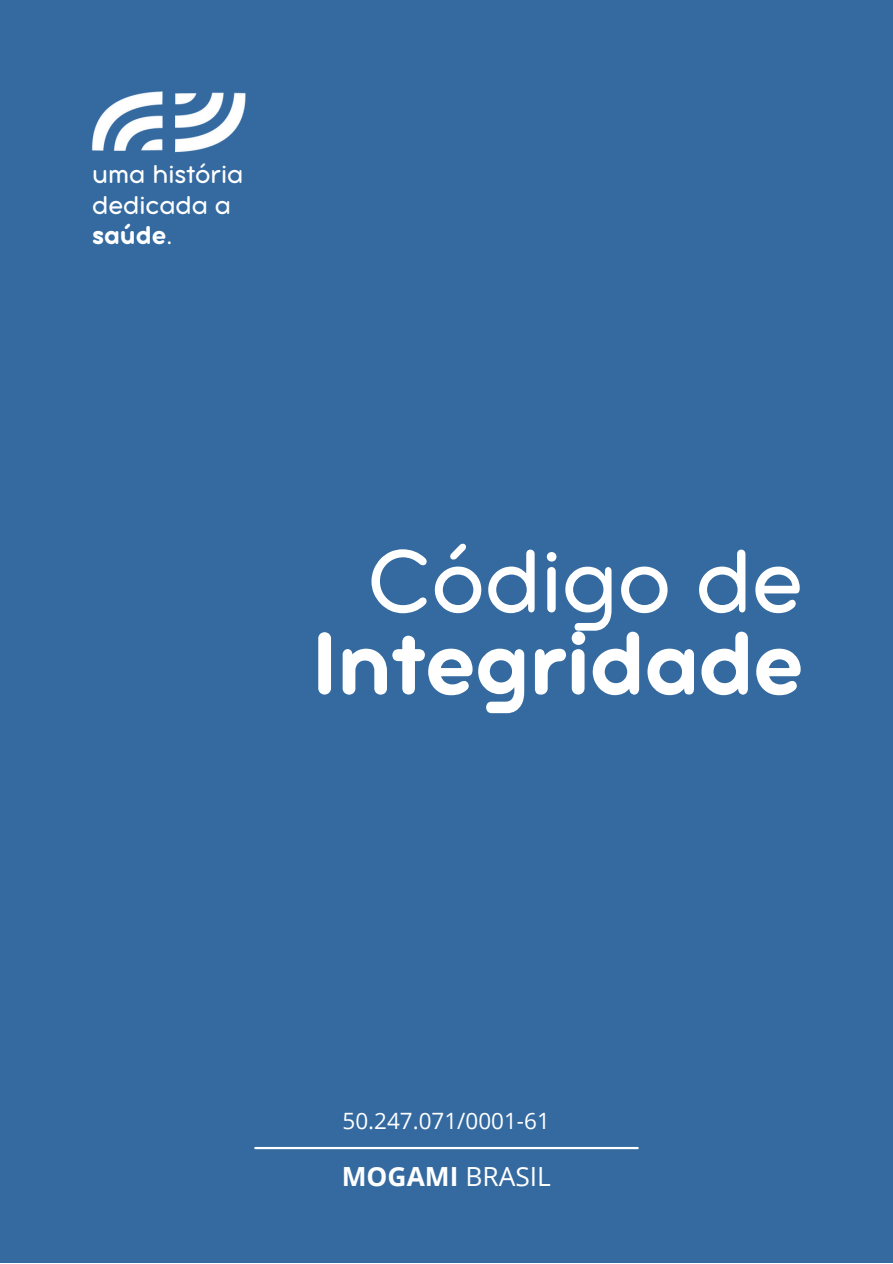
<style>
.page{position:relative;width:893px;height:1264px;background:#fff}
.page>*{position:absolute;margin:0;border:0;box-sizing:border-box;transform-origin:0 0}
.t1{font:97.35px "Aristotelica Pro Tx Bld";letter-spacing:-.01em;color:#fff}
.t2{font:97.35px "Aristotelica Pro Tx";letter-spacing:-.005em;color:#fff}
.t3{font:27.9px/30.3px "Aristotelica Pro Tx";color:#fff}
.t4{font:27.9px "Aristotelica Pro Tx Bld";color:#fff}
.t5{font:700 26.4px "Open Sans";color:#fff}
.t6{font:22.5px "Open Sans";color:#fff}
.s1{font-family:"Aristotelica Pro Tx"}
.s2{font-weight:400}
</style>
<div class="page">
<div style="left:0;top:0;width:892px;height:1262px;background:#346aa0"></div>
<img style="left:92px;top:91px;width:153px;height:62px">
<hr style="left:255px;top:1146px;width:382px;height:3px;background:#fff">
<p class="t3" style="left:92px;top:162px;width:152px">uma história dedicada a</p>
<p class="t4" style="left:92px;top:226px;width:83px">saúde<span class="s1">.</span></p>
<h1 class="t2" style="left:367px;top:549px;width:438px">Código de</h1>
<h1 class="t1" style="left:311px;top:631px;width:494px">Integridade</h1>
<p class="t6" style="left:342px;top:1104px;width:209px">50.247.071/0001-61</p>
<p class="t5" style="left:342px;top:1157px;width:210px">MOGAMI <span class="s2">BRASIL</span></p>
</div>
